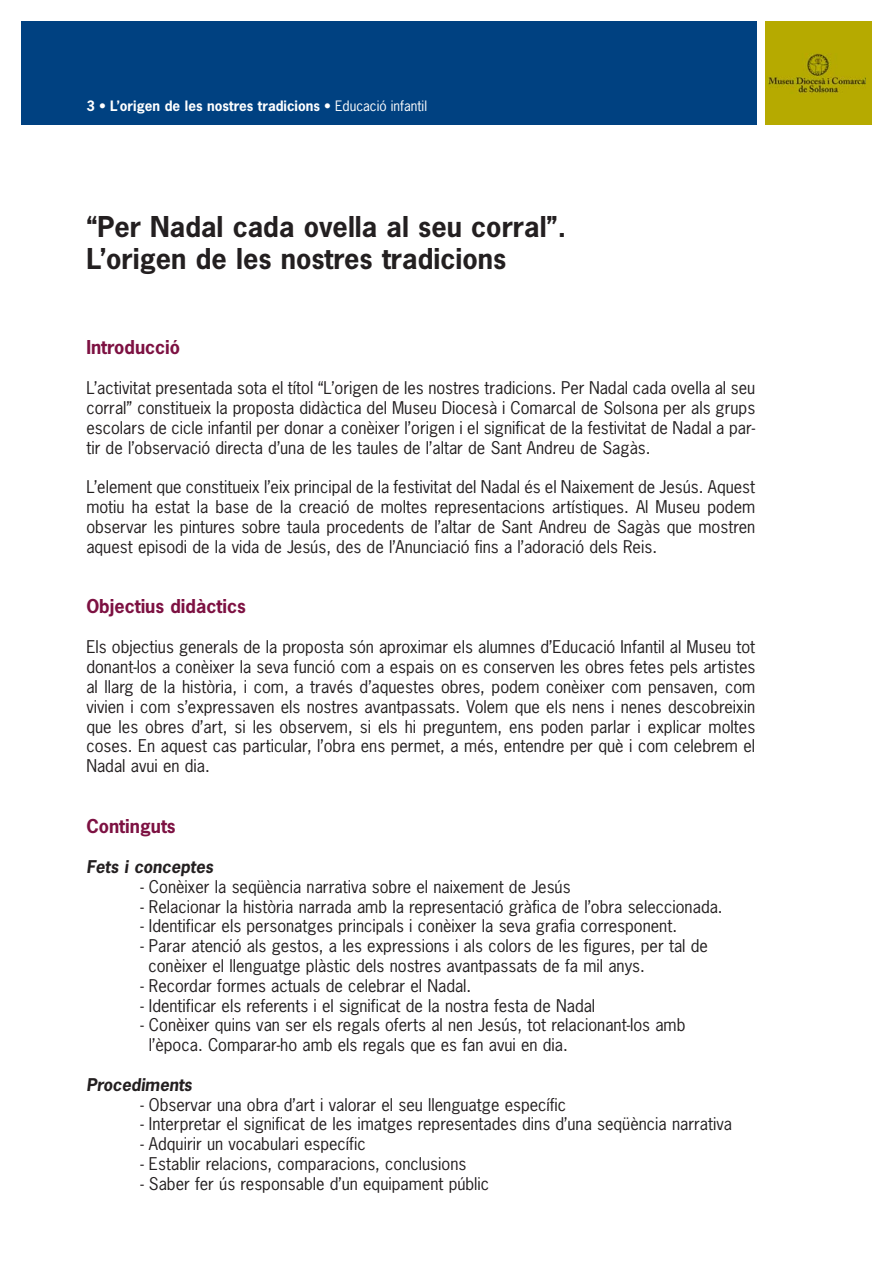
<style>
.page{position:relative;width:893px;height:1263px;background:#fff}
.page>*{position:absolute;margin:0;border:0;box-sizing:border-box;transform-origin:0 0}
.t1{font:700 27px/32.4px "News Gothic Std";color:#231f20}
.t2{font:700 18px "News Gothic Std";color:#7d1142}
.t3{font:16.5px/19.8px "News Gothic Std";color:#231f20;text-align:justify}
.t4{font:italic 700 16.5px "News Gothic Std";color:#231f20}
.t5{font:700 13.5px "News Gothic Std";color:#fff}
.s1{font-weight:400}
</style>
<div class="page">
<div style="left:21px;top:21px;width:736px;height:104px;background:#004181"></div>
<div style="left:765px;top:21px;width:106px;height:104px;background:#b6aa00"></div>
<img style="left:768px;top:53px;width:98px;height:41px">
<p class="t5" style="left:86px;top:101px;width:342px">3 • L’origen de les nostres tradicions • <span class="s1">Educació infantil</span></p>
<h1 class="t1" style="left:86px;top:213px;width:481px">“Per Nadal cada ovella al seu corral”.<br>L’origen de les nostres tradicions</h1>
<p class="t2" style="left:86px;top:340px;width:95px">Introducció</p>
<p class="t3" style="left:86px;top:380px;width:670px">L’activitat presentada sota el títol “L’origen de les nostres tradicions. Per Nadal cada ovella al seu corral” constitueix la proposta didàctica del Museu Diocesà i Comarcal de Solsona per als grups escolars de cicle infantil per donar a conèixer l’origen i el significat de la festivitat de Nadal a par&shy;tir de l’observació directa d’una de les taules de l’altar de Sant Andreu de Sagàs.</p>
<p class="t3" style="left:86px;top:479px;width:670px">L’element que constitueix l’eix principal de la festivitat del Nadal és el Naixement de Jesús. Aquest motiu ha estat la base de la creació de moltes representacions artístiques. Al Museu podem observar les pintures sobre taula procedents de l’altar de Sant Andreu de Sagàs que mostren aquest episodi de la vida de Jesús, des de l’Anunciació fins a l’adoració dels Reis.</p>
<p class="t2" style="left:86px;top:599px;width:161px">Objectius didàctics</p>
<p class="t3" style="left:86px;top:639px;width:670px">Els objectius generals de la proposta són aproximar els alumnes d’Educació Infantil al Museu tot donant-los a conèixer la seva funció com a espais on es conserven les obres fetes pels artistes al llarg de la història, i com, a través d’aquestes obres, podem conèixer com pensaven, com vivien i com s’expressaven els nostres avantpassats. Volem que els nens i nenes descobreixin que les obres d’art, si les observem, si els hi preguntem, ens poden parlar i explicar moltes coses. En aquest cas particular, l’obra ens permet, a més, entendre per què i com celebrem el Nadal avui en dia.</p>
<p class="t2" style="left:86px;top:819px;width:91px">Continguts</p>
<p class="t4" style="left:86px;top:860px;width:128px">Fets i conceptes</p>
<p class="t3" style="left:140px;top:878px;width:432px">- Conèixer la seqüència narrativa sobre el naixement de Jesús</p>
<p class="t3" style="left:140px;top:898px;width:584px">- Relacionar la història narrada amb la representació gràfica de l’obra seleccionada.</p>
<p class="t3" style="left:140px;top:918px;width:538px">- Identificar els personatges principals i conèixer la seva grafia corresponent.</p>
<p class="t3" style="left:148px;top:938px;width:561px;text-indent:-8px">- Parar atenció als gestos, a les expressions i als colors de les figures, per tal de conèixer el llenguatge plàstic dels nostres avantpassats de fa mil anys.</p>
<p class="t3" style="left:140px;top:977px;width:332px">- Recordar formes actuals de celebrar el Nadal.</p>
<p class="t3" style="left:140px;top:997px;width:456px">- Identificar els referents i el significat de la nostra festa de Nadal</p>
<p class="t3" style="left:149px;top:1017px;width:538px;text-indent:-9px">- Conèixer quins van ser els regals oferts al nen Jesús, tot relacionant-los amb l’època. Comparar-ho amb els regals que es fan avui en dia.</p>
<p class="t4" style="left:86px;top:1078px;width:107px">Procediments</p>
<p class="t3" style="left:140px;top:1096px;width:427px">- Observar una obra d’art i valorar el seu llenguatge específic</p>
<p class="t3" style="left:140px;top:1116px;width:593px">- Interpretar el significat de les imatges representades dins d’una seqüència narrativa</p>
<p class="t3" style="left:140px;top:1136px;width:227px">- Adquirir un vocabulari específic</p>
<p class="t3" style="left:140px;top:1155px;width:327px">- Establir relacions, comparacions, conclusions</p>
<p class="t3" style="left:140px;top:1175px;width:350px">- Saber fer ús responsable d’un equipament públic</p>
</div>
